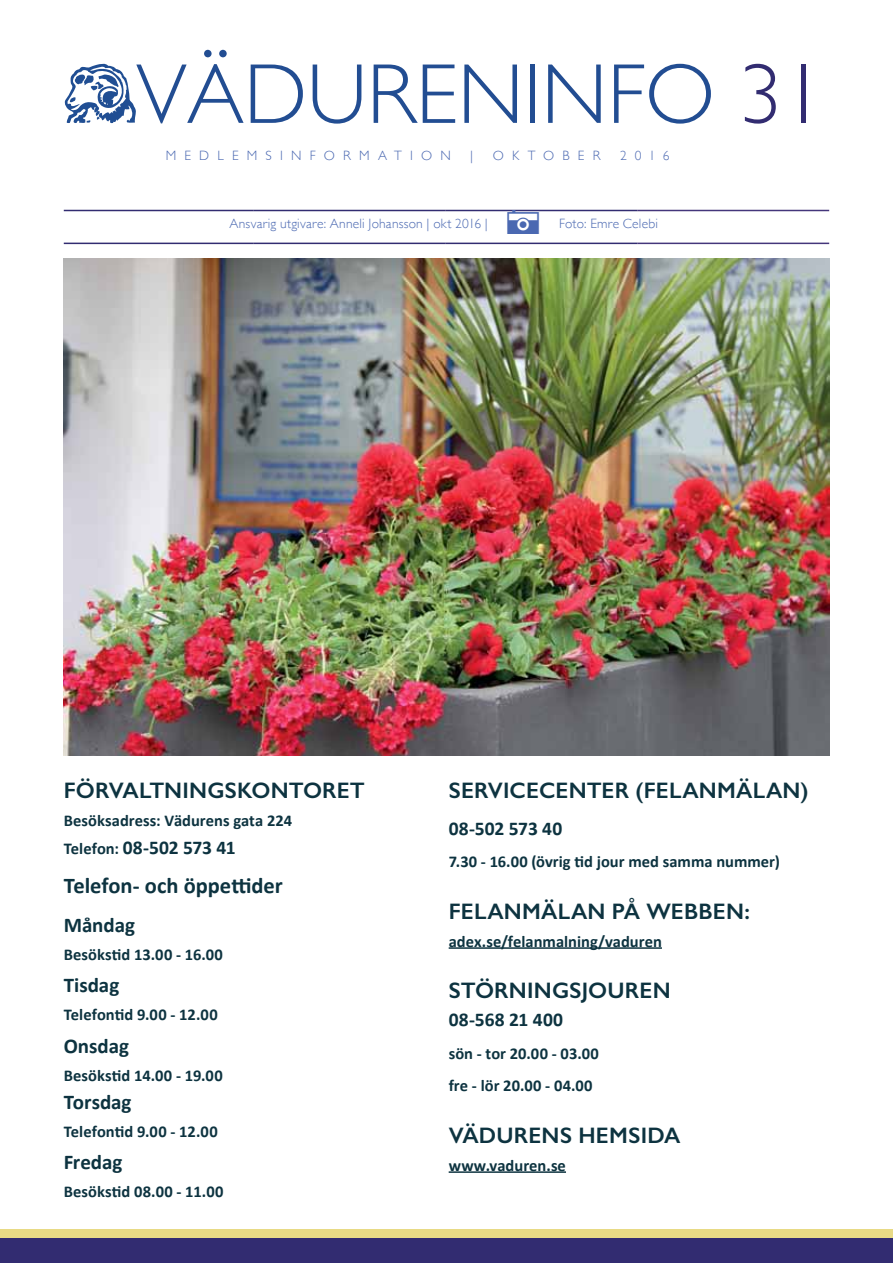
<style>
.page{position:relative;width:893px;height:1263px;background:#fff}
.page>*{position:absolute;margin:0;border:0;box-sizing:border-box;transform-origin:0 0}
.t1{font:300 85.5px "Gill Sans";color:#224d92}
.t2{font:43.2px "Modern Pictograms";color:#4a68b1}
.t3{font:600 22.5px "Gill Sans";letter-spacing:.005em;color:#0d3340}
.t4{font:700 22.5px "Calibri";color:#0d3340}
.t5{font:700 21px "Calibri";color:#0d3340}
.t6{font:700 19.5px "Calibri";letter-spacing:-.005em;color:#0d3340}
.t7{font:700 16.5px/32.2px "Calibri";letter-spacing:.005em;color:#0d3340}
.t8{font:300 13.5px "Gill Sans";letter-spacing:.59em;color:#4a68b1}
.t9{font:300 13.5px "Gill Sans";letter-spacing:.02em;color:#4a68b1}
.s1{color:#322c71}
.s2{font-size:16.5px}
</style>
<div class="page">
<hr style="left:64px;top:210px;width:189px;height:1px;background:#322c71">
<hr style="left:253px;top:210px;width:192px;height:1px;background:#322c71">
<hr style="left:445px;top:210px;width:192px;height:1px;background:#322c71">
<hr style="left:637px;top:210px;width:192px;height:1px;background:#44367b">
<hr style="left:64px;top:243px;width:189px;height:1px;background:#322c71">
<hr style="left:253px;top:243px;width:192px;height:1px;background:#322c71">
<hr style="left:445px;top:243px;width:192px;height:1px;background:#322c71">
<hr style="left:637px;top:243px;width:192px;height:1px;background:#44367b">
<svg style="left:64px;top:64px;width:72px;height:60px"></svg>
<div style="left:0;top:1238px;width:893px;height:25px;background:#322c71"></div>
<div style="left:0;top:1229px;width:893px;height:9px;background:#e8da85"></div>
<img style="left:64px;top:258px;width:765px;height:498px">
<hr style="left:449px;top:947px;width:213px;height:2px;background:#0d3340">
<hr style="left:449px;top:1171px;width:117px;height:2px;background:#0d3340">
<h1 class="t1" style="left:136px;top:27px;width:690px">Vädureninfo <span class="s1">31</span></h1>
<p class="t8" style="left:166px;top:145px;width:286px">Medlem sinform ation</p>
<p class="t8" style="left:470px;top:145px;width:4px">|</p>
<p class="t8" style="left:493px;top:145px;width:109px">oktober</p>
<p class="t8" style="left:620px;top:145px;width:51px">2016</p>
<p class="t9" style="left:229px;top:213px;width:260px">Ansvarig utgivare: Anneli Johansson | okt 2016 |</p>
<h2 class="t2" style="left:503px;top:200px;width:42px">A</h2>
<p class="t8" style="left:559px;top:212px;width:100px">Foto: Emre Celebi</p>
<h3 class="t3" style="left:64px;top:777px;width:303px">FÖRVALTNINGSKONTORET</h3>
<p class="t7" style="left:64px;top:804px;width:230px">Besöksadress: Vädurens gata 224</p>
<p class="t6" style="left:64px;top:835px;width:173px"><span class="s2">Telefon:</span> 08-502 573 41</p>
<h3 class="t4" style="left:64px;top:871px;width:220px">Telefon- och öppettider</h3>
<p class="t5" style="left:64px;top:912px;width:73px">Måndag</p>
<p class="t7" style="left:64px;top:938px;width:161px">Besökstid 13.00 - 16.00</p>
<p class="t5" style="left:64px;top:972px;width:57px">Tisdag</p>
<p class="t7" style="left:64px;top:999px;width:156px">Telefontid 9.00 - 12.00</p>
<p class="t5" style="left:64px;top:1032px;width:67px">Onsdag</p>
<p class="t7" style="left:64px;top:1059px;width:160px">Besökstid 14.00 - 19.00</p>
<p class="t5" style="left:64px;top:1088px;width:69px">Torsdag</p>
<p class="t7" style="left:64px;top:1115px;width:156px">Telefontid 9.00 - 12.00</p>
<p class="t5" style="left:64px;top:1148px;width:60px">Fredag</p>
<p class="t7" style="left:64px;top:1175px;width:161px">Besökstid 08.00 - 11.00</p>
<h3 class="t3" style="left:449px;top:777px;width:361px">SERVICECENTER (FELANMÄLAN)</h3>
<p class="t6" style="left:449px;top:816px;width:115px">08-502 573 40</p>
<p class="t7" style="left:449px;top:845px;width:333px">7.30 - 16.00 (övrig tid jour med samma nummer)</p>
<h3 class="t3" style="left:449px;top:897px;width:303px">FELANMÄLAN PÅ WEBBEN:</h3>
<p class="t7" style="left:449px;top:925px;width:215px">adex.se/felanmalning/vaduren</p>
<h3 class="t3" style="left:449px;top:977px;width:224px">STÖRNINGSJOUREN</h3>
<p class="t6" style="left:449px;top:1007px;width:116px">08-568 21 400</p>
<p class="t7" style="left:449px;top:1037px;width:152px">sön - tor 20.00 - 03.00 fre - lör 20.00 - 04.00</p>
<h3 class="t3" style="left:449px;top:1121px;width:233px">VÄDURENS HEMSIDA</h3>
<p class="t7" style="left:449px;top:1149px;width:119px">www.vaduren.se</p>
</div>
